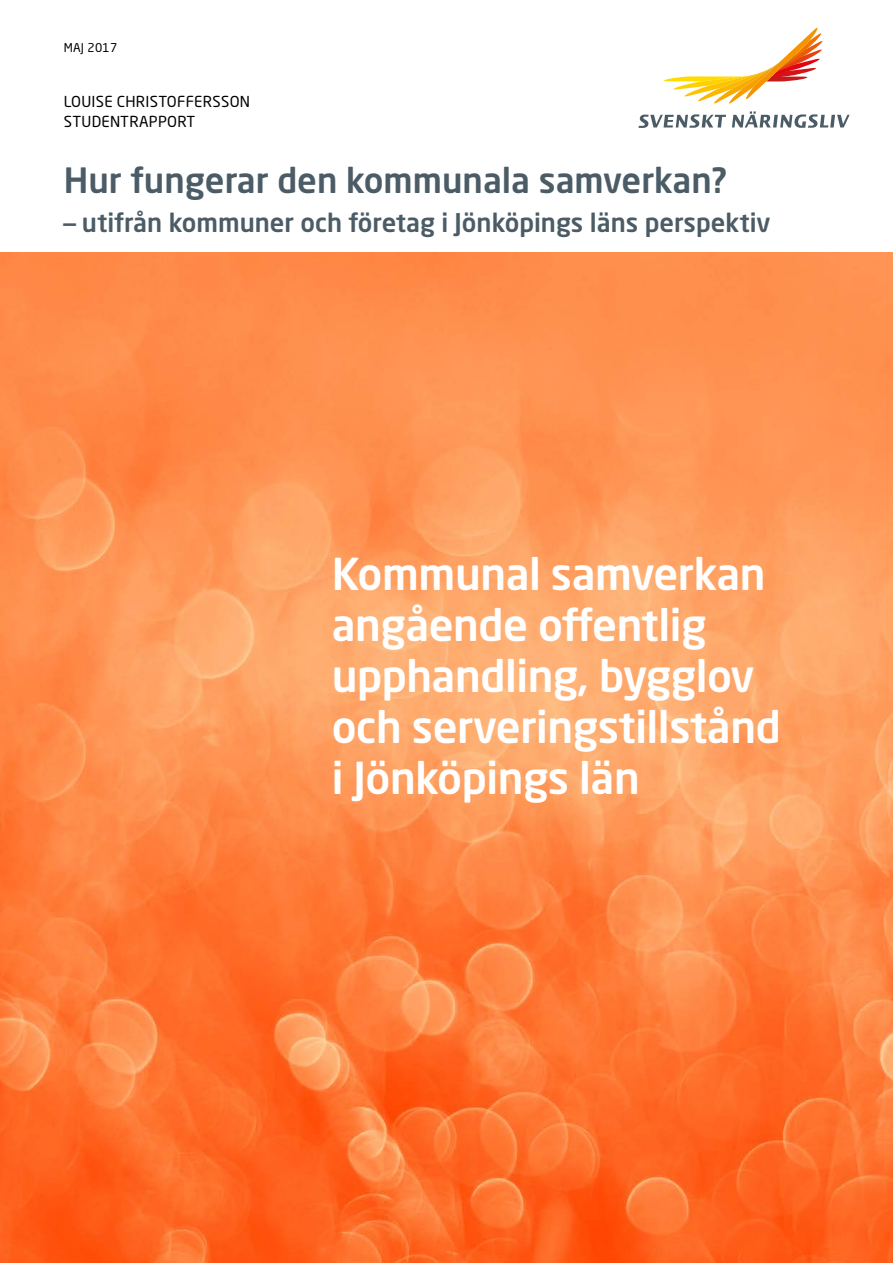
<style>
.page{position:relative;width:893px;height:1263px;background:#fff}
.page>*{position:absolute;margin:0;border:0;box-sizing:border-box;transform-origin:0 0}
.t1{font:500 43.5px/51px "Neo Sans Pro";letter-spacing:-.01em;color:#fff}
.t2{font:500 34.5px "Neo Sans Pro";color:#4b5c66}
.t3{font:500 25.5px "Neo Sans Pro";color:#4b5c66;scale:1.5 1}
.t4{font:15px/19.5px "Neo Sans Pro";letter-spacing:.02em;color:#000}
.t5{font:12px "Neo Sans Pro";letter-spacing:.02em;color:#000}
</style>
<div class="page">
<img style="left:0;top:253px;width:893px;height:1010px">
<svg style="left:639px;top:114px;width:87px;height:14px"></svg>
<svg style="left:732px;top:111px;width:118px;height:17px"></svg>
<svg style="left:664px;top:28px;width:159px;height:76px"></svg>
<p class="t5" style="left:64px;top:40px;width:55px">MAJ 2017</p>
<p class="t4" style="left:64px;top:92px;width:188px">LOUISE CHRISTOFFERSSON<br>STUDENTRAPPORT</p>
<p class="t2" style="left:64px;top:159px;width:665px">Hur fungerar den kommunala samverkan?</p>
<p class="t3" style="left:64px;top:207px;width:473px">– utifrån kommuner och företag i Jönköpings läns perspektiv</p>
<p class="t1" style="left:332px;top:548px;width:451px">Kommunal samverkan angående offentlig upphandling, bygglov och serveringstillstånd i Jönköpings län</p>
</div>
